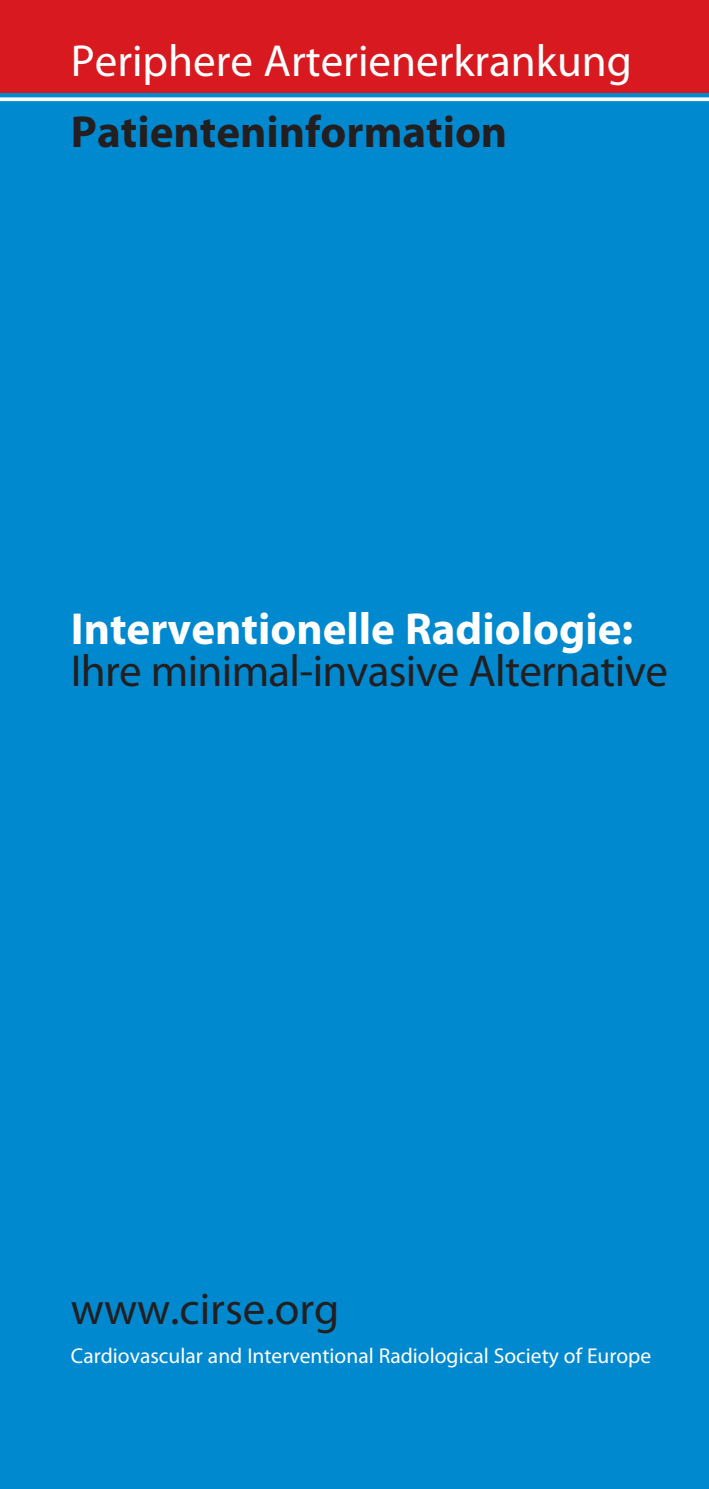
<style>
.page{position:relative;width:709px;height:1489px;background:#fff}
.page>*{position:absolute;margin:0;border:0;box-sizing:border-box;transform-origin:0 0}
.t1{font:45px "Myriad Pro";letter-spacing:-.015em;color:#231f20}
.t2{font:700 45px "Myriad Pro";color:#fff}
.t3{font:45px "Myriad Pro";color:#fff}
.t4{font:700 45px "Myriad Pro";color:#231f20}
.t5{font:21.5px "Myriad Pro";color:#fff}
</style>
<div class="page">
<div style="left:0;top:92px;width:709px;height:1396px;background:#0089cf"></div>
<svg style="left:0;top:97px;width:709px;height:4px;background:#e6f3fa"></svg>
<div style="left:0;top:0;width:709px;height:92px;background:#d81920"></div>
<h1 class="t3" style="left:71px;top:44px;width:562px">Periphere Arterienerkrankung</h1>
<h1 class="t4" style="left:71px;top:114px;width:438px">Patienteninformation</h1>
<h1 class="t2" style="left:71px;top:610px;width:564px">Interventionelle Radiologie:</h1>
<h1 class="t1" style="left:71px;top:653px;width:598px">Ihre minimal-invasive Alternative</h1>
<h1 class="t1" style="left:71px;top:1291px;width:270px">www.cirse.org</h1>
<p class="t5" style="left:71px;top:1347px;width:582px">Cardiovascular and Interventional Radiological Society of Europe</p>
</div>
